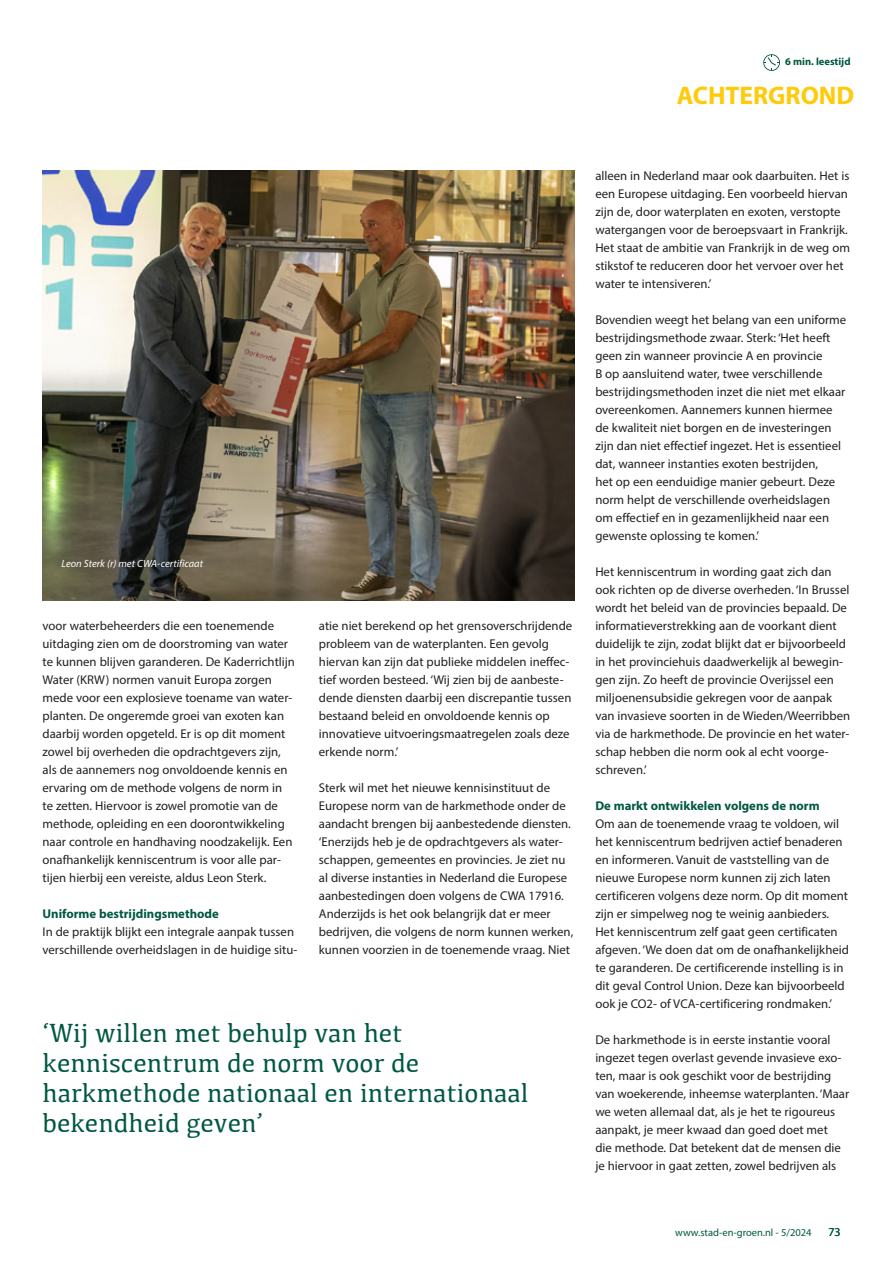
<style>
.page{position:relative;width:893px;height:1263px;background:#fff}
.page>*{position:absolute;margin:0;border:0;box-sizing:border-box;transform-origin:0 0}
.t1{font:27px/30px "Kefa";color:#005840}
.t2{font:700 25.5px "Myriad Pro";color:#feca0a}
.t3{font:12.75px/18px "Myriad Pro";color:#231f20}
.t4{font:700 12.75px "Myriad Pro";color:#005840}
.t5{font:12px "Myriad Pro";color:#005840}
.t6{font:italic 10.5px "Myriad Pro";color:#fff}
.t7{font:10.5px "Myriad Pro";color:#005840}
.t8{font:700 10.5px "Myriad Pro";color:#005840}
</style>
<div class="page">
<img style="left:43px;top:170px;width:531px;height:430px">
<svg style="left:763px;top:54px;width:17px;height:17px"></svg>
<p class="t8" style="left:785px;top:55px;width:67px">6 min. leestijd</p>
<h2 class="t2" style="left:677px;top:79px;width:179px">ACHTERGROND</h2>
<p class="t6" style="left:62px;top:557px;width:143px">Leon Sterk (r) met CWA-certificaat</p>
<p class="t3" style="left:43px;top:617px;width:254px">voor waterbeheerders die een toenemende uitdaging zien om de doorstroming van water te kunnen blijven garanderen. De Kaderrichtlijn Water (KRW) normen vanuit Europa zorgen mede voor een explosieve toename van water&shy;planten. De ongeremde groei van exoten kan daarbij worden opgeteld. Er is op dit moment zowel bij overheden die opdrachtgevers zijn, als de aannemers nog onvoldoende kennis en ervaring om de methode volgens de norm in te zetten. Hiervoor is zowel promotie van de methode, opleiding en een doorontwikkeling naar controle en handhaving noodzakelijk. Een onafhankelijk kenniscentrum is voor alle par&shy;tijen hierbij een vereiste, aldus Leon Sterk.</p>
<p class="t4" style="left:43px;top:905px;width:178px">Uniforme bestrijdingsmethode</p>
<p class="t3" style="left:43px;top:923px;width:256px">In de praktijk blijkt een integrale aanpak tussen verschillende overheidslagen in de huidige situ-</p>
<p class="t3" style="left:319px;top:617px;width:255px">atie niet berekend op het grensoverschrijdende probleem van de waterplanten. Een gevolg hiervan kan zijn dat publieke middelen ineffec&shy;tief worden besteed. ‘Wij zien bij de aanbeste&shy;dende diensten daarbij een discrepantie tussen bestaand beleid en onvoldoende kennis op innovatieve uitvoeringsmaatregelen zoals deze erkende norm.’</p>
<p class="t3" style="left:319px;top:779px;width:256px">Sterk wil met het nieuwe kennisinstituut de Europese norm van de harkmethode onder de aandacht brengen bij aanbestedende diensten. ‘Enerzijds heb je de opdrachtgevers als water&shy;schappen, gemeentes en provincies. Je ziet nu al diverse instanties in Nederland die Europese aanbestedingen doen volgens de CWA 17916.<br>Anderzijds is het ook belangrijk dat er meer bedrijven, die volgens de norm kunnen werken, kunnen voorzien in de toenemende vraag. Niet</p>
<h1 class="t1" style="left:43px;top:1017px;width:488px">‘Wij willen met behulp van het kenniscentrum de norm voor de harkmethode nationaal en internationaal bekendheid geven’</h1>
<p class="t3" style="left:595px;top:167px;width:256px">alleen in Nederland maar ook daarbuiten. Het is een Europese uitdaging. Een voorbeeld hiervan zijn de, door waterplaten en exoten, verstopte watergangen voor de beroepsvaart in Frankrijk.<br>Het staat de ambitie van Frankrijk in de weg om stikstof te reduceren door het vervoer over het water te intensiveren.’</p>
<p class="t3" style="left:595px;top:311px;width:252px">Bovendien weegt het belang van een uniforme bestrijdingsmethode zwaar. Sterk: ‘Het heeft geen zin wanneer provincie A en provincie<br>B op aansluitend water, twee verschillende bestrijdingsmethoden inzet die niet met elkaar overeenkomen. Aannemers kunnen hiermee de kwaliteit niet borgen en de investeringen zijn dan niet effectief ingezet. Het is essentieel dat, wanneer instanties exoten bestrijden,<br>het op een eenduidige manier gebeurt. Deze norm helpt de verschillende overheidslagen om effectief en in gezamenlijkheid naar een gewenste oplossing te komen.’</p>
<p class="t3" style="left:595px;top:563px;width:256px">Het kenniscentrum in wording gaat zich dan ook richten op de diverse overheden. ‘In Brussel wordt het beleid van de provincies bepaald. De informatieverstrekking aan de voorkant dient duidelijk te zijn, zodat blijkt dat er bijvoorbeeld in het provinciehuis daadwerkelijk al bewegin&shy;gen zijn. Zo heeft de provincie Overijssel een miljoenensubsidie gekregen voor de aanpak van invasieve soorten in de Wieden/Weerribben via de harkmethode. De provincie en het water&shy;schap hebben die norm ook al echt voorge&shy;schreven.’</p>
<p class="t4" style="left:595px;top:798px;width:226px">De markt ontwikkelen volgens de norm</p>
<p class="t3" style="left:595px;top:815px;width:255px">Om aan de toenemende vraag te voldoen, wil het kenniscentrum bedrijven actief benaderen en informeren. Vanuit de vaststelling van de nieuwe Europese norm kunnen zij zich laten certificeren volgens deze norm. Op dit moment zijn er simpelweg nog te weinig aanbieders.<br>Het kenniscentrum zelf gaat geen certificaten afgeven. ‘We doen dat om de onafhankelijkheid te garanderen. De certificerende instelling is in dit geval Control Union. Deze kan bijvoorbeeld ook je CO2- of VCA-certificering rondmaken.’</p>
<p class="t3" style="left:595px;top:1031px;width:255px">De harkmethode is in eerste instantie vooral ingezet tegen overlast gevende invasieve exo&shy;ten, maar is ook geschikt voor de bestrijding van woekerende, inheemse waterplanten. ‘Maar we weten allemaal dat, als je het te rigoureus aanpakt, je meer kwaad dan goed doet met<br>die methode. Dat betekent dat de mensen die je hiervoor in gaat zetten, zowel bedrijven als</p>
<p class="t7" style="left:675px;top:1226px;width:138px">www.stad-en-groen.nl - 5/2024</p>
<p class="t5" style="left:828px;top:1224px;width:14px">73</p>
</div>
